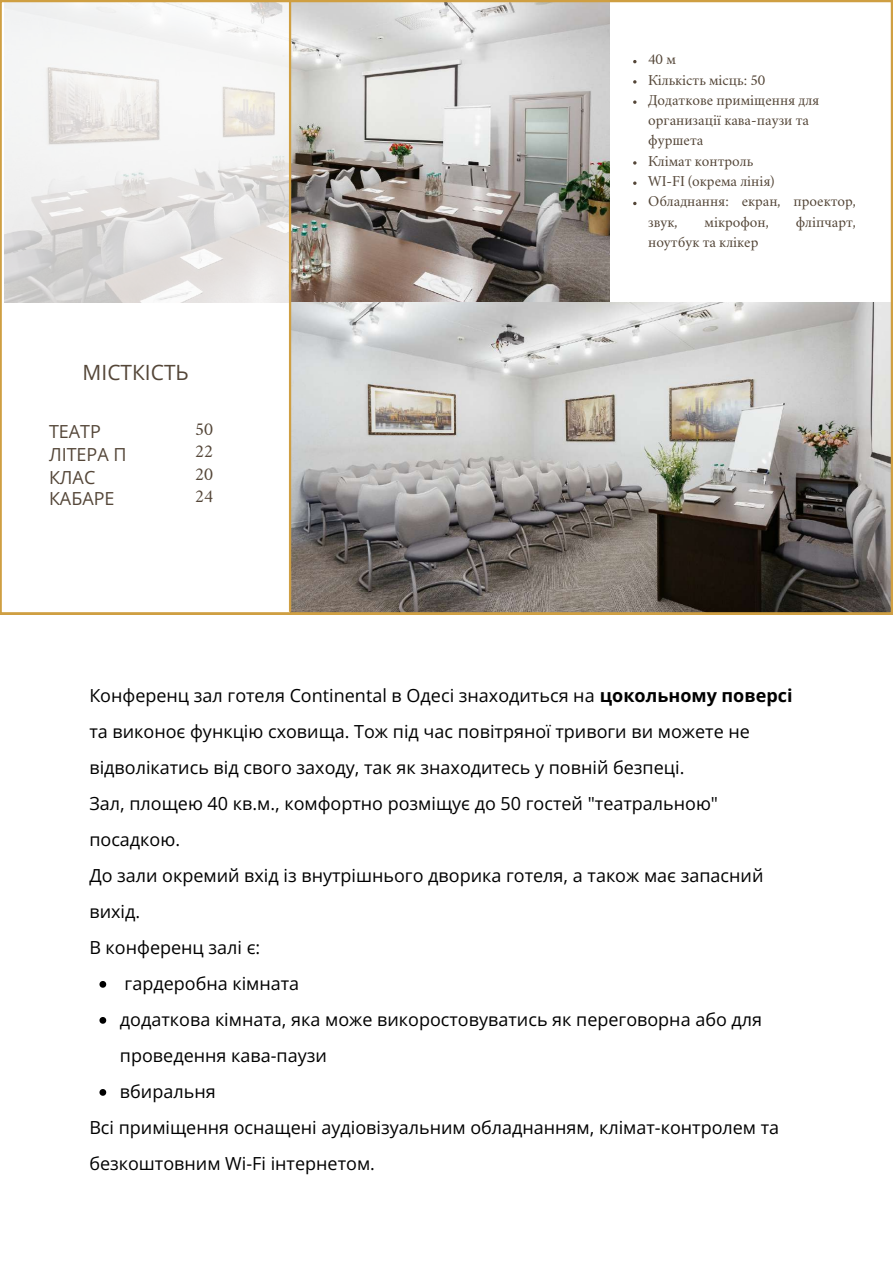
<style>
.page{position:relative;width:893px;height:1264px;background:#fff}
.page>*{position:absolute;margin:0;border:0;box-sizing:border-box;transform-origin:0 0}
.t1{font:21px "Open Sans";color:#544638}
.t2{font:18px "Open Sans";color:#000}
.t3{font:18px/22.8px "Open Sans";color:#544638}
.t4{font:18px/22.8px "Crimson";color:#544638;text-align:justify}
.t5{font:15px/20.2px "Crimson";color:#544638}
.s1{font-weight:700}
</style>
<div class="page">
<svg style="left:0;top:0;width:892px;height:614px"></svg>
<svg style="left:99px;top:981px;width:7px;height:6px"></svg>
<svg style="left:99px;top:1017px;width:7px;height:6px"></svg>
<svg style="left:99px;top:1089px;width:7px;height:6px"></svg>
<svg style="left:633px;top:80px;width:3px;height:4px"></svg>
<svg style="left:633px;top:100px;width:3px;height:4px"></svg>
<svg style="left:633px;top:161px;width:3px;height:4px"></svg>
<svg style="left:633px;top:181px;width:3px;height:4px"></svg>
<p class="t1" style="left:83px;top:358px;width:108px">МІСТКІСТЬ</p>
<p class="t4" style="left:195px;top:419px;width:19px">50<br>22<br>20</p>
<p class="t3" style="left:49px;top:420px;width:79px">ТЕАТР<br>ЛІТЕРА П<br>КЛАС</p>
<p class="t3" style="left:49px;top:486px;width:67px">КАБАРЕ</p>
<p class="t4" style="left:195px;top:486px;width:19px">24</p>
<p class="t5" style="left:648px;top:51px;width:209px">40м<br>Кількість місць: 50<br>Додаткове приміщення для организації кава-паузи та фуршета<br>Клімат контроль<br>WI-FI (окрема лінія)<br>Обладнання: екран, проектор, звук,</p>
<p class="t5" style="left:704px;top:213px;width:66px">мікрофон,</p>
<p class="t5" style="left:795px;top:213px;width:62px">фліпчарт,</p>
<p class="t5" style="left:648px;top:233px;width:112px">ноутбук та клікер</p>
<p class="t2" style="left:89px;top:682px;width:704px">Конференц зал готеля Continental в Одесі знаходиться на <span class="s1">цокольному поверсі</span></p>
<p class="t2" style="left:89px;top:718px;width:662px">та виконоє функцію сховища. Тож під час повітряної тривоги ви можете не</p>
<p class="t2" style="left:89px;top:754px;width:596px">відволікатись від свого заходу, так як знаходитесь у повній безпеці.</p>
<p class="t2" style="left:89px;top:790px;width:630px">Зал, площею 40 кв.м., комфортно розміщує до 50 гостей "театральною"</p>
<p class="t2" style="left:89px;top:826px;width:92px">посадкою.</p>
<p class="t2" style="left:89px;top:862px;width:675px">До зали окремий вхід із внутрішнього дворика готеля, а також має запасний</p>
<p class="t2" style="left:89px;top:898px;width:52px">вихід.</p>
<p class="t2" style="left:89px;top:934px;width:172px">В конференц залі є:</p>
<p class="t2" style="left:125px;top:970px;width:176px">гардеробна кімната</p>
<p class="t2" style="left:120px;top:1006px;width:643px">додаткова кімната, яка може викоростовуватись як переговорна або для</p>
<p class="t2" style="left:120px;top:1042px;width:208px">проведення кава-паузи</p>
<p class="t2" style="left:120px;top:1078px;width:97px">вбиральня</p>
<p class="t2" style="left:89px;top:1114px;width:691px">Всі приміщення оснащені аудіовізуальним обладнанням, клімат-контролем та</p>
<p class="t2" style="left:89px;top:1150px;width:287px">безкоштовним Wi-Fi інтернетом.</p>
</div>
